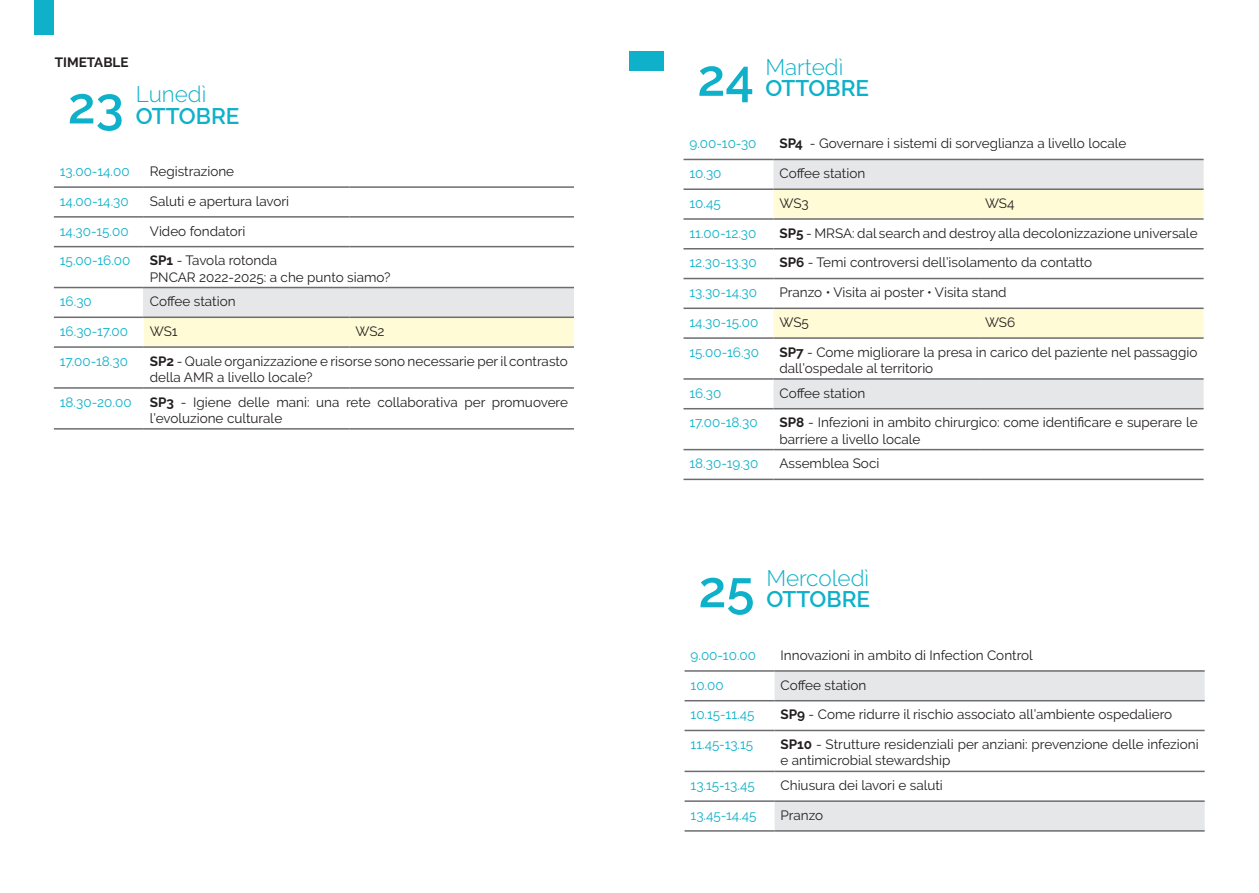
<style>
.page{position:relative;width:1259px;height:893px;background:#fff}
.page>*{position:absolute;margin:0;border:0;box-sizing:border-box;transform-origin:0 0}
.t1{font:600 51px "Raleway";color:#0eb1c9}
.t2{font:300 22.5px "Raleway";color:#0eb1c9}
.t3{font:600 22.5px "Raleway";color:#0eb1c9}
.t4{font:13.5px/16.2px "Raleway";color:#231f20}
.t5{font:13.5px "Raleway";color:#0eb1c9}
.t6{font:700 13.5px "Raleway";color:#231f20}
.s1{font-weight:700}
</style>
<div class="page">
<div style="left:34px;top:0;width:20px;height:35px;background:#0eb1c9"></div>
<div style="left:629px;top:52px;width:35px;height:19px;background:#0eb1c9"></div>
<div style="left:144px;top:288px;width:430px;height:29px;background:#e6e7e9"></div>
<div style="left:144px;top:318px;width:430px;height:28px;background:#fffbd6"></div>
<hr style="left:54px;top:186px;width:90px;height:2px;background:#6c6d70">
<hr style="left:144px;top:186px;width:205px;height:2px;background:#6c6d70">
<hr style="left:349px;top:186px;width:225px;height:2px;background:#6c6d70">
<hr style="left:54px;top:216px;width:90px;height:2px;background:#6c6d70">
<hr style="left:144px;top:216px;width:205px;height:2px;background:#6c6d70">
<hr style="left:349px;top:216px;width:225px;height:2px;background:#6c6d70">
<hr style="left:54px;top:246px;width:90px;height:1px;background:#6c6d70">
<hr style="left:144px;top:246px;width:205px;height:1px;background:#6c6d70">
<hr style="left:349px;top:246px;width:225px;height:1px;background:#6c6d70">
<hr style="left:54px;top:287px;width:90px;height:1px;background:#6c6d70">
<hr style="left:144px;top:287px;width:205px;height:1px;background:#6c6d70">
<hr style="left:349px;top:287px;width:225px;height:1px;background:#6c6d70">
<hr style="left:54px;top:317px;width:90px;height:1px;background:#6c6d70">
<hr style="left:144px;top:317px;width:205px;height:1px;background:#6c6d70">
<hr style="left:349px;top:317px;width:225px;height:1px;background:#6c6d70">
<hr style="left:54px;top:346px;width:90px;height:2px;background:#6c6d70">
<hr style="left:144px;top:346px;width:205px;height:2px;background:#6c6d70">
<hr style="left:349px;top:346px;width:225px;height:2px;background:#6c6d70">
<hr style="left:54px;top:387px;width:90px;height:2px;background:#6c6d70">
<hr style="left:144px;top:387px;width:205px;height:2px;background:#6c6d70">
<hr style="left:349px;top:387px;width:225px;height:2px;background:#6c6d70">
<hr style="left:54px;top:428px;width:90px;height:2px;background:#6c6d70">
<hr style="left:144px;top:428px;width:205px;height:2px;background:#6c6d70">
<hr style="left:349px;top:428px;width:225px;height:2px;background:#6c6d70">
<svg style="left:773px;top:160px;width:430px;height:248px;fill:#e6e7e9"></svg>
<svg style="left:773px;top:190px;width:430px;height:147px"></svg>
<hr style="left:773px;top:188px;width:206px;height:2px;background:#6c6d70">
<hr style="left:979px;top:188px;width:224px;height:2px;background:#6c6d70">
<hr style="left:773px;top:218px;width:206px;height:2px;background:#6c6d70">
<hr style="left:979px;top:218px;width:224px;height:2px;background:#6c6d70">
<hr style="left:683px;top:159px;width:90px;height:1px;background:#6c6d70">
<hr style="left:773px;top:159px;width:206px;height:1px;background:#6c6d70">
<hr style="left:979px;top:159px;width:224px;height:1px;background:#6c6d70">
<hr style="left:683px;top:188px;width:90px;height:2px;background:#6c6d70">
<hr style="left:683px;top:218px;width:90px;height:2px;background:#6c6d70">
<hr style="left:683px;top:248px;width:90px;height:1px;background:#6c6d70">
<hr style="left:773px;top:248px;width:206px;height:1px;background:#6c6d70">
<hr style="left:979px;top:248px;width:224px;height:1px;background:#6c6d70">
<hr style="left:683px;top:278px;width:90px;height:1px;background:#6c6d70">
<hr style="left:773px;top:278px;width:206px;height:1px;background:#6c6d70">
<hr style="left:979px;top:278px;width:224px;height:1px;background:#6c6d70">
<hr style="left:979px;top:308px;width:224px;height:1px;background:#6c6d70">
<hr style="left:683px;top:308px;width:90px;height:1px;background:#6c6d70">
<hr style="left:773px;top:308px;width:206px;height:1px;background:#6c6d70">
<hr style="left:683px;top:337px;width:90px;height:2px;background:#6c6d70">
<hr style="left:773px;top:337px;width:206px;height:2px;background:#6c6d70">
<hr style="left:979px;top:337px;width:224px;height:2px;background:#6c6d70">
<hr style="left:683px;top:378px;width:90px;height:2px;background:#6c6d70">
<hr style="left:773px;top:378px;width:206px;height:2px;background:#6c6d70">
<hr style="left:979px;top:378px;width:224px;height:2px;background:#6c6d70">
<hr style="left:683px;top:408px;width:90px;height:1px;background:#6c6d70">
<hr style="left:773px;top:408px;width:206px;height:1px;background:#6c6d70">
<hr style="left:979px;top:408px;width:224px;height:1px;background:#6c6d70">
<hr style="left:683px;top:449px;width:90px;height:1px;background:#6c6d70">
<hr style="left:773px;top:449px;width:206px;height:1px;background:#6c6d70">
<hr style="left:979px;top:449px;width:224px;height:1px;background:#6c6d70">
<hr style="left:683px;top:479px;width:90px;height:1px;background:#6c6d70">
<hr style="left:773px;top:479px;width:206px;height:1px;background:#6c6d70">
<hr style="left:979px;top:479px;width:224px;height:1px;background:#6c6d70">
<svg style="left:774px;top:672px;width:430px;height:158px"></svg>
<hr style="left:684px;top:670px;width:90px;height:2px;background:#6c6d70">
<hr style="left:774px;top:670px;width:430px;height:2px;background:#6c6d70">
<hr style="left:684px;top:700px;width:90px;height:1px;background:#6c6d70">
<hr style="left:774px;top:700px;width:430px;height:1px;background:#6c6d70">
<hr style="left:684px;top:730px;width:90px;height:1px;background:#6c6d70">
<hr style="left:774px;top:730px;width:430px;height:1px;background:#6c6d70">
<hr style="left:684px;top:771px;width:90px;height:1px;background:#6c6d70">
<hr style="left:774px;top:771px;width:430px;height:1px;background:#6c6d70">
<hr style="left:684px;top:800px;width:90px;height:2px;background:#6c6d70">
<hr style="left:774px;top:800px;width:430px;height:2px;background:#6c6d70">
<hr style="left:684px;top:830px;width:90px;height:2px;background:#6c6d70">
<hr style="left:774px;top:830px;width:430px;height:2px;background:#6c6d70">
<p class="t6" style="left:55px;top:55px;width:75px">TIMETABLE</p>
<p class="t1" style="left:68px;top:76px;width:57px">23</p>
<p class="t2" style="left:136px;top:81px;width:72px">Lunedì</p>
<p class="t3" style="left:136px;top:103px;width:105px">OTTOBRE</p>
<p class="t5" style="left:60px;top:163px;width:71px">13.00-14.00</p>
<p class="t4" style="left:150px;top:163px;width:86px">Registrazione</p>
<p class="t5" style="left:60px;top:193px;width:70px">14.00-14.30</p>
<p class="t4" style="left:150px;top:193px;width:141px">Saluti e apertura lavori</p>
<p class="t5" style="left:60px;top:223px;width:70px">14.30-15.00</p>
<p class="t4" style="left:150px;top:223px;width:97px">Video fondatori</p>
<p class="t5" style="left:60px;top:253px;width:72px">15.00-16.00</p>
<p class="t4" style="left:150px;top:252px;width:129px"><span class="s1">SP1</span> - Tavola rotonda</p>
<p class="t4" style="left:150px;top:269px;width:242px">PNCAR 2022-2025: a che punto siamo?</p>
<p class="t5" style="left:60px;top:294px;width:33px">16.30</p>
<p class="t4" style="left:150px;top:293px;width:87px">Coffee station</p>
<p class="t5" style="left:60px;top:323px;width:70px">16.30-17.00</p>
<p class="t4" style="left:150px;top:323px;width:29px">WS1</p>
<p class="t4" style="left:355px;top:323px;width:31px">WS2</p>
<p class="t5" style="left:60px;top:353px;width:70px">17.00-18.30</p>
<p class="t4" style="left:150px;top:353px;width:419px"><span class="s1">SP2</span> - Quale organizzazione e risorse sono necessarie per il contrasto della AMR a livello locale?</p>
<p class="t5" style="left:60px;top:394px;width:73px">18.30-20.00</p>
<p class="t4" style="left:150px;top:394px;width:419px"><span class="s1">SP3</span> - Igiene delle mani: una rete collaborativa per promuovere l’evoluzione culturale</p>
<p class="t1" style="left:697px;top:49px;width:58px">24</p>
<p class="t2" style="left:765px;top:54px;width:79px">Martedì</p>
<p class="t3" style="left:765px;top:75px;width:105px">OTTOBRE</p>
<p class="t5" style="left:689px;top:136px;width:68px">9.00-10-30</p>
<p class="t4" style="left:779px;top:135px;width:348px"><span class="s1">SP4</span> - Governare i sistemi di sorveglianza a livello locale</p>
<p class="t5" style="left:689px;top:166px;width:34px">10.30</p>
<p class="t4" style="left:779px;top:165px;width:87px">Coffee station</p>
<p class="t5" style="left:689px;top:195px;width:33px">10.45</p>
<p class="t4" style="left:779px;top:195px;width:31px">WS3</p>
<p class="t4" style="left:985px;top:195px;width:31px">WS4</p>
<p class="t5" style="left:689px;top:225px;width:68px">11.00-12.30</p>
<p class="t4" style="left:779px;top:225px;width:419px"><span class="s1">SP5</span> - MRSA: dal search and destroy alla decolonizzazione universale</p>
<p class="t5" style="left:689px;top:255px;width:69px">12.30-13.30</p>
<p class="t4" style="left:779px;top:255px;width:314px"><span class="s1">SP6</span> - Temi controversi dell’isolamento da contatto</p>
<p class="t5" style="left:689px;top:285px;width:69px">13.30-14.30</p>
<p class="t4" style="left:779px;top:284px;width:229px">Pranzo • Visita ai poster • Visita stand</p>
<p class="t5" style="left:689px;top:314px;width:70px">14.30-15.00</p>
<p class="t4" style="left:779px;top:314px;width:31px">WS5</p>
<p class="t4" style="left:985px;top:314px;width:32px">WS6</p>
<p class="t5" style="left:689px;top:344px;width:71px">15.00-16.30</p>
<p class="t4" style="left:779px;top:344px;width:419px"><span class="s1">SP7</span> - Come migliorare la presa in carico del paziente nel passaggio dall’ospedale al territorio</p>
<p class="t5" style="left:689px;top:385px;width:33px">16.30</p>
<p class="t4" style="left:779px;top:385px;width:87px">Coffee station</p>
<p class="t5" style="left:689px;top:415px;width:70px">17.00-18.30</p>
<p class="t4" style="left:779px;top:414px;width:419px"><span class="s1">SP8</span> - Infezioni in ambito chirurgico: come identificare e superare le barriere a livello locale</p>
<p class="t5" style="left:689px;top:456px;width:70px">18.30-19.30</p>
<p class="t4" style="left:779px;top:455px;width:101px">Assemblea Soci</p>
<p class="t1" style="left:698px;top:560px;width:58px">25</p>
<p class="t2" style="left:766px;top:565px;width:104px">Mercoledì</p>
<p class="t3" style="left:766px;top:587px;width:105px">OTTOBRE</p>
<p class="t5" style="left:690px;top:647px;width:67px">9.00-10.00</p>
<p class="t4" style="left:780px;top:647px;width:254px">Innovazioni in ambito di Infection Control</p>
<p class="t5" style="left:690px;top:677px;width:35px">10.00</p>
<p class="t4" style="left:780px;top:677px;width:87px">Coffee station</p>
<p class="t5" style="left:690px;top:707px;width:65px">10.15-11.45</p>
<p class="t4" style="left:780px;top:706px;width:393px"><span class="s1">SP9</span> - Come ridurre il rischio associato all’ambiente ospedaliero</p>
<p class="t5" style="left:690px;top:737px;width:64px">11.45-13.15</p>
<p class="t4" style="left:780px;top:736px;width:419px"><span class="s1">SP10</span> - Strutture residenziali per anziani: prevenzione delle infezioni e antimicrobial stewardship</p>
<p class="t5" style="left:690px;top:777px;width:66px">13.15-13.45</p>
<p class="t4" style="left:780px;top:777px;width:164px">Chiusura dei lavori e saluti</p>
<p class="t5" style="left:690px;top:807px;width:67px">13.45-14.45</p>
<p class="t4" style="left:780px;top:807px;width:44px">Pranzo</p>
</div>
